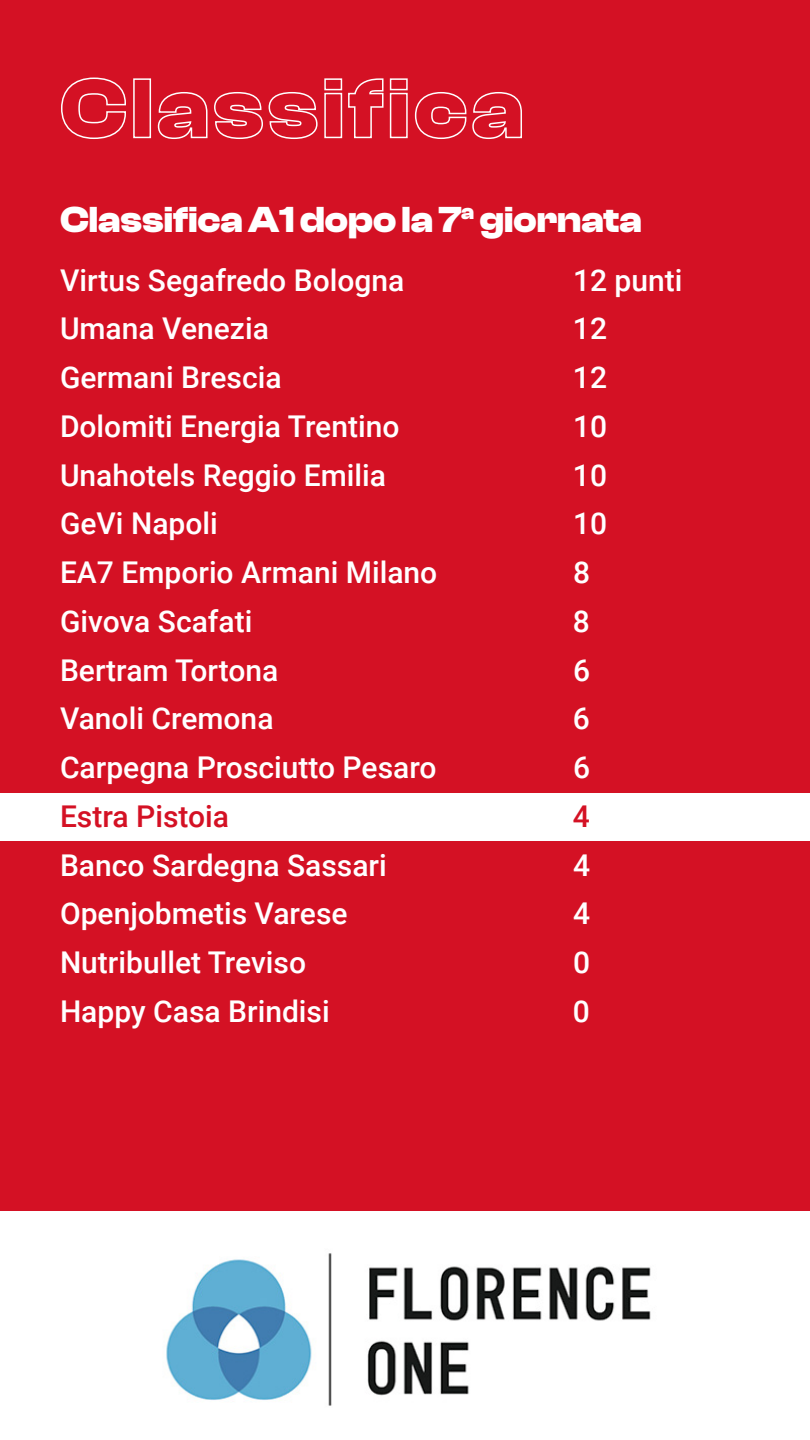
<style>
.page{position:relative;width:810px;height:1440px;background:#fff}
.page>*{position:absolute;margin:0;border:0;box-sizing:border-box;transform-origin:0 0}
.t1{font:700 37.5px "Clash Display";color:#fff}
.t2{font:500 30px "Roboto";color:#fff}
.t3{font:500 30px "Roboto";color:#d41124}
</style>
<div class="page">
<div style="left:0;top:0;width:810px;height:1210px;background:#d41124"></div>
<div style="left:0;top:793px;width:810px;height:47px;background:#fff"></div>
<svg style="left:61px;top:77px;width:65px;height:62px"></svg>
<div style="left:133px;top:78px;width:18px;height:60px;border:2px solid #fff"></div>
<svg style="left:157px;top:92px;width:161px;height:47px"></svg>
<svg style="left:324px;top:78px;width:84px;height:61px"></svg>
<svg style="left:414px;top:92px;width:108px;height:47px"></svg>
<img style="left:166px;top:1253px;width:485px;height:153px">
<p class="t1" style="left:60px;top:198px;width:583px">Classifica A1 dopo la 7<sup>a</sup> giornata</p>
<p class="t2" style="left:60px;top:259px;width:346px">Virtus Segafredo Bologna</p>
<p class="t2" style="left:573px;top:259px;width:111px">12 punti</p>
<p class="t2" style="left:60px;top:308px;width:210px">Umana Venezia</p>
<p class="t2" style="left:573px;top:308px;width:36px">12</p>
<p class="t2" style="left:60px;top:356px;width:223px">Germani Brescia</p>
<p class="t2" style="left:573px;top:356px;width:36px">12</p>
<p class="t2" style="left:60px;top:405px;width:341px">Dolomiti Energia Trentino</p>
<p class="t2" style="left:573px;top:405px;width:36px">10</p>
<p class="t2" style="left:60px;top:454px;width:328px">Unahotels Reggio Emilia</p>
<p class="t2" style="left:573px;top:454px;width:36px">10</p>
<p class="t2" style="left:60px;top:503px;width:159px">GeVi Napoli</p>
<p class="t2" style="left:573px;top:503px;width:36px">10</p>
<p class="t2" style="left:60px;top:551px;width:379px">EA7 Emporio Armani Milano</p>
<p class="t2" style="left:573px;top:551px;width:19px">8</p>
<p class="t2" style="left:60px;top:600px;width:194px">Givova Scafati</p>
<p class="t2" style="left:573px;top:600px;width:19px">8</p>
<p class="t2" style="left:60px;top:649px;width:220px">Bertram Tortona</p>
<p class="t2" style="left:573px;top:649px;width:19px">6</p>
<p class="t2" style="left:60px;top:698px;width:215px">Vanoli Cremona</p>
<p class="t2" style="left:573px;top:698px;width:19px">6</p>
<p class="t2" style="left:60px;top:746px;width:378px">Carpegna Prosciutto Pesaro</p>
<p class="t2" style="left:573px;top:746px;width:19px">6</p>
<p class="t3" style="left:60px;top:795px;width:171px">Estra Pistoia</p>
<p class="t3" style="left:573px;top:795px;width:19px">4</p>
<p class="t2" style="left:60px;top:844px;width:328px">Banco Sardegna Sassari</p>
<p class="t2" style="left:573px;top:844px;width:19px">4</p>
<p class="t2" style="left:60px;top:893px;width:289px">Openjobmetis Varese</p>
<p class="t2" style="left:573px;top:893px;width:19px">4</p>
<p class="t2" style="left:60px;top:941px;width:248px">Nutribullet Treviso</p>
<p class="t2" style="left:573px;top:941px;width:19px">0</p>
<p class="t2" style="left:60px;top:990px;width:271px">Happy Casa Brindisi</p>
<p class="t2" style="left:573px;top:990px;width:19px">0</p>
</div>
